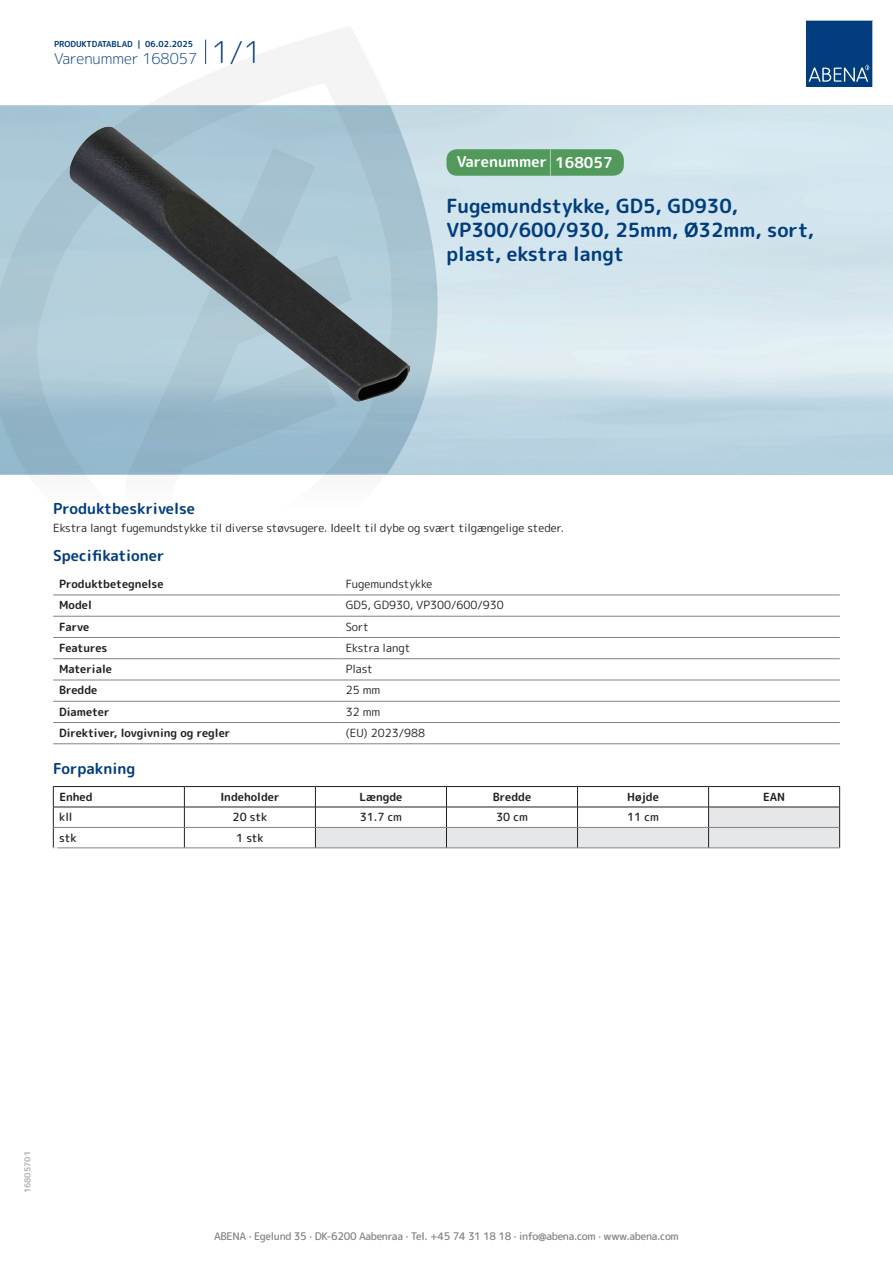
<style>
.page{position:relative;width:893px;height:1263px;background:#fff}
.page>*{position:absolute;margin:0;border:0;box-sizing:border-box;transform-origin:0 0}
.t1{font:700 19.5px/24px "Rounded Mplus 1 c";color:#013d7d}
.t2{font:700 15px "Rounded Mplus 1 c";color:#013d7d}
.t3{font:300 15px "Rounded Mplus 1 c";color:#013d7d}
.t4{font:700 15px "Rounded Mplus 1 c";color:#fff}
.t5{font:11.25px "Rounded Mplus 1 c";color:#231f20}
.t6{font:700 11.25px "Rounded Mplus 1 c";color:#231f20}
.t7{font:500 11.25px "Rounded Mplus 1 c";color:#231f20}
.t8{font:500 10.5px "Rounded Mplus 1 c";letter-spacing:-.03em;color:#808285}
.t9{font:700 10.5px "Rounded Mplus 1 c";color:#fff}
.t10{font:700 8.25px "Rounded Mplus 1 c";color:#013d7d}
.t11{font:700 8.25px "Rounded Mplus 1 c";color:#b2b3b7}
.s1{font-size:30px}
.s2{font-size:25.5px}
</style>
<div class="page">
<svg style="left:0;top:26px;width:439px;height:569px"></svg>
<svg style="left:0;top:106px;width:438px;height:368px;background:#a2c1d0"></svg>
<svg style="left:205px;top:40px;width:1px;height:24px"></svg>
<svg style="left:806px;top:20px;width:67px;height:67px;background:#144b86"></svg>
<img style="left:69px;top:127px;width:340px;height:275px">
<hr style="left:53px;top:595px;width:287px;height:1px;background:#808285">
<hr style="left:340px;top:595px;width:500px;height:1px;background:#808285">
<hr style="left:53px;top:616px;width:287px;height:1px;background:#808285">
<hr style="left:340px;top:616px;width:500px;height:1px;background:#808285">
<hr style="left:53px;top:637px;width:287px;height:1px;background:#808285">
<hr style="left:340px;top:637px;width:500px;height:1px;background:#808285">
<hr style="left:53px;top:658px;width:287px;height:1px;background:#808285">
<hr style="left:340px;top:658px;width:500px;height:1px;background:#808285">
<hr style="left:53px;top:680px;width:287px;height:1px;background:#808285">
<hr style="left:340px;top:680px;width:500px;height:1px;background:#808285">
<hr style="left:53px;top:701px;width:287px;height:1px;background:#808285">
<hr style="left:340px;top:701px;width:500px;height:1px;background:#808285">
<hr style="left:53px;top:722px;width:287px;height:1px;background:#808285">
<hr style="left:340px;top:722px;width:500px;height:1px;background:#808285">
<hr style="left:53px;top:743px;width:287px;height:1px;background:#808285">
<hr style="left:340px;top:743px;width:500px;height:1px;background:#808285">
<hr style="left:53px;top:786px;width:131px;height:1px;background:#231f20">
<hr style="left:184px;top:786px;width:131px;height:1px;background:#231f20">
<hr style="left:315px;top:786px;width:131px;height:1px;background:#231f20">
<hr style="left:446px;top:786px;width:131px;height:1px;background:#231f20">
<hr style="left:577px;top:786px;width:132px;height:1px;background:#231f20">
<hr style="left:709px;top:786px;width:131px;height:1px;background:#231f20">
<hr style="left:53px;top:807px;width:131px;height:1px;background:#231f20">
<hr style="left:184px;top:807px;width:131px;height:1px;background:#231f20">
<svg style="left:53px;top:787px;width:1px;height:61px"></svg>
<svg style="left:184px;top:787px;width:1px;height:61px"></svg>
<svg style="left:315px;top:787px;width:525px;height:61px"></svg>
<hr style="left:54px;top:827px;width:130px;height:1px;background:#808285">
<hr style="left:184px;top:827px;width:131px;height:1px;background:#808285">
<hr style="left:315px;top:827px;width:131px;height:1px;background:#808285">
<hr style="left:446px;top:827px;width:131px;height:1px;background:#808285">
<hr style="left:577px;top:827px;width:132px;height:1px;background:#808285">
<hr style="left:709px;top:827px;width:130px;height:1px;background:#808285">
<hr style="left:53px;top:848px;width:131px;height:1px;background:#808285">
<hr style="left:184px;top:848px;width:131px;height:1px;background:#808285">
<hr style="left:315px;top:848px;width:131px;height:1px;background:#808285">
<hr style="left:446px;top:848px;width:131px;height:1px;background:#808285">
<hr style="left:577px;top:848px;width:132px;height:1px;background:#808285">
<hr style="left:709px;top:848px;width:131px;height:1px;background:#808285">
<div style="left:446px;top:149px;width:178px;height:27px;background:#52995c;border-radius:10px"></div>
<p class="t10" style="left:54px;top:38px;width:141px">PRODUKTDATABLAD | 06.02.2025</p>
<h2 class="t3" style="left:54px;top:48px;width:209px">Varenummer 168057 <span class="s1">1/1</span></h2>
<h2 class="t4" style="left:457px;top:151px;width:157px">Varenummer <span class="s2">|</span> 168057</h2>
<h1 class="t1" style="left:446px;top:194px;width:369px">Fugemundstykke, GD5, GD930,<br>VP300/600/930, 25mm, Ø32mm, sort, plast, ekstra langt</h1>
<h2 class="t2" style="left:53px;top:498px;width:143px">Produktbeskrivelse</h2>
<p class="t5" style="left:53px;top:520px;width:512px">Ekstra langt fugemundstykke til diverse støvsugere. Ideelt til dybe og svært tilgængelige steder.</p>
<h2 class="t2" style="left:53px;top:545px;width:113px">Specifikationer</h2>
<p class="t6" style="left:59px;top:576px;width:106px">Produktbetegnelse</p>
<p class="t5" style="left:346px;top:576px;width:88px">Fugemundstykke</p>
<p class="t6" style="left:59px;top:597px;width:34px">Model</p>
<p class="t5" style="left:346px;top:597px;width:159px">GD5, GD930, VP300/600/930</p>
<p class="t6" style="left:59px;top:618px;width:32px">Farve</p>
<p class="t5" style="left:346px;top:618px;width:25px">Sort</p>
<p class="t6" style="left:59px;top:640px;width:50px">Features</p>
<p class="t5" style="left:346px;top:640px;width:66px">Ekstra langt</p>
<p class="t6" style="left:59px;top:661px;width:54px">Materiale</p>
<p class="t5" style="left:346px;top:661px;width:29px">Plast</p>
<p class="t6" style="left:59px;top:682px;width:40px">Bredde</p>
<p class="t5" style="left:346px;top:682px;width:36px">25 mm</p>
<p class="t6" style="left:59px;top:704px;width:52px">Diameter</p>
<p class="t5" style="left:346px;top:704px;width:36px">32 mm</p>
<p class="t6" style="left:59px;top:725px;width:173px">Direktiver, lovgivning og regler</p>
<p class="t5" style="left:346px;top:725px;width:81px">(EU) 2023/988</p>
<h2 class="t2" style="left:53px;top:758px;width:84px">Forpakning</h2>
<p class="t6" style="left:59px;top:789px;width:35px">Enhed</p>
<p class="t6" style="left:220px;top:789px;width:61px">Indeholder</p>
<p class="t6" style="left:359px;top:789px;width:44px">Længde</p>
<p class="t6" style="left:493px;top:789px;width:40px">Bredde</p>
<p class="t6" style="left:627px;top:789px;width:33px">Højde</p>
<p class="t6" style="left:763px;top:789px;width:24px">EAN</p>
<p class="t7" style="left:59px;top:809px;width:15px">kll</p>
<p class="t7" style="left:233px;top:809px;width:36px">20 stk</p>
<p class="t7" style="left:360px;top:809px;width:44px">31.7 cm</p>
<p class="t7" style="left:496px;top:809px;width:33px">30 cm</p>
<p class="t7" style="left:627px;top:809px;width:33px">11 cm</p>
<p class="t7" style="left:59px;top:830px;width:19px">stk</p>
<p class="t7" style="left:236px;top:830px;width:29px">1 stk</p>
<p class="t9" style="left:53px;top:843px;width:7px">*</p>
<p class="t11" style="left:22px;top:1193px;width:44px;rotate:-90deg">16805701</p>
<p class="t8" style="left:214px;top:1229px;width:466px">ABENA · Egelund 35 · DK-6200 Aabenraa · Tel. +45 74 31 18 18 · info@abena.com · www.abena.com</p>
</div>
